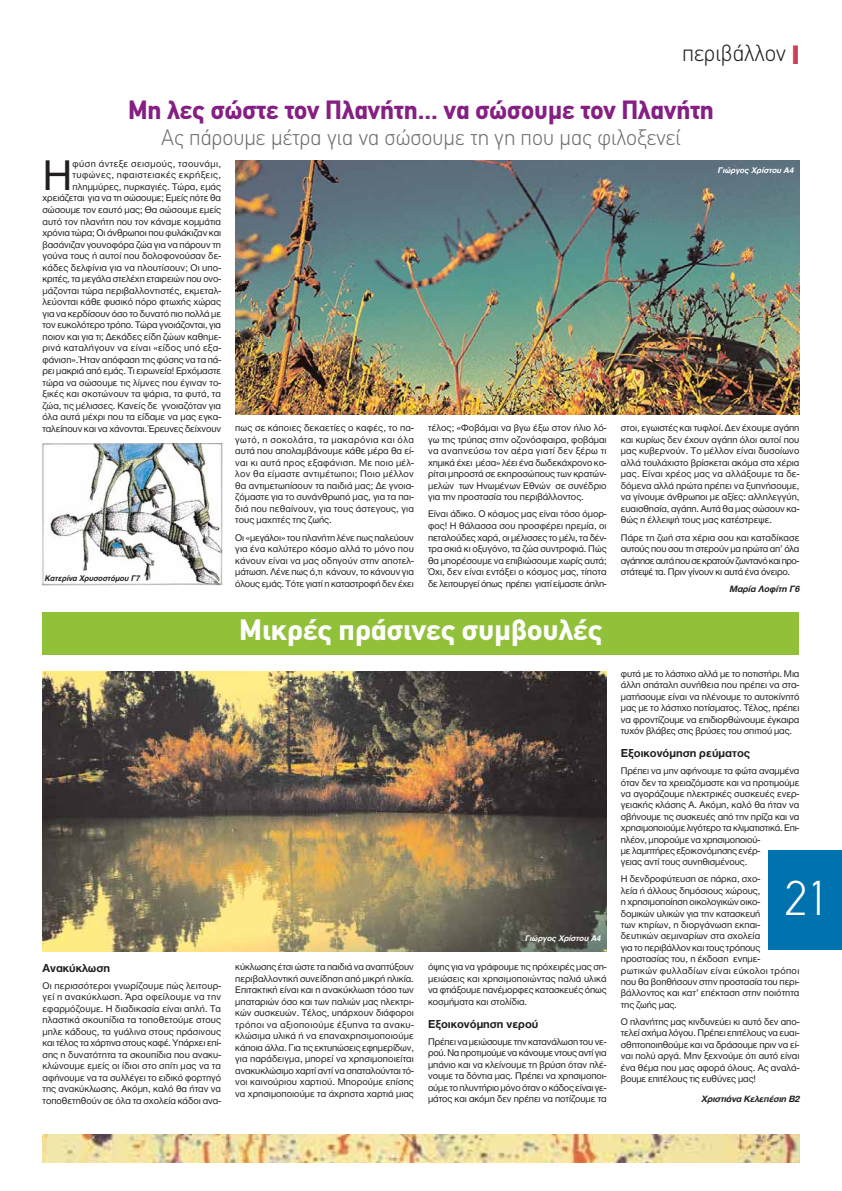
<style>
.page{position:relative;width:842px;height:1191px;background:#fff}
.page>*{position:absolute;margin:0;border:0;box-sizing:border-box;transform-origin:0 0}
.t1{font:300 48px "CF Din";color:#fff}
.t2{font:44.5px "CF Helvetica";color:#231f20}
.t3{font:700 29px "CF Din";color:#fff;scale:1.05 1}
.t4{font:700 26px "CF Din";color:#851f83}
.t5{font:300 23px "CF Din";color:#231f20}
.t6{font:300 22px "CF Din";color:#6d6e70}
.t7{font:700 12px "CF Helvetica";color:#231f20}
.t8{font:10px/11.5px "CF Helvetica";letter-spacing:-.005em;color:#231f20;text-align:justify}
.t9{font:italic 700 9.5px "CF Helvetica";letter-spacing:-.005em;color:#231f20}
.t10{font:italic 700 8.5px "CF Helvetica";color:#fff}
.t11{font:italic 700 8.5px "CF Helvetica";color:#231f20;scale:.95 1}
.s1{font-weight:900;font-size:26px;color:#c94058}
</style>
<div class="page">
<img style="left:43px;top:671px;width:564px;height:280px">
<div style="left:768px;top:850px;width:74px;height:100px;background:#0072ae"></div>
<img style="left:43px;top:1134px;width:756px;height:28px">
<div style="left:43px;top:612px;width:756px;height:42px;background:#91c039"></div>
<img style="left:235px;top:160px;width:564px;height:254px">
<img style="left:41px;top:443px;width:182px;height:143px">
<h3 class="t5" style="left:682px;top:45px;width:119px">περιβάλλον <span class="s1">I</span></h3>
<h3 class="t4" style="left:128px;top:100px;width:587px">Μη λες σώστε τον Πλανήτη... να σώσουμε τον Πλανήτη</h3>
<h3 class="t6" style="left:161px;top:130px;width:521px">Ας πάρουμε μέτρα για να σώσουμε τη γη που μας φιλοξενεί</h3>
<p class="t8" style="left:43px;top:159px;width:180px;text-align:right">φύση άντεξε σεισμούς, τσουνάμι, τυφώνες, ηφαιστειακές εκρήξεις, πλημμύρες, πυρκαγιές. Τώρα, εμάς χρειάζεται για να τη σώσουμε; Εμείς πότε θα σώσουμε τον εαυτό μας; Θα σώσουμε εμείς αυτό τον πλανήτη που τον κάναμε κομμάτια χρόνια τώρα; Οι άνθρωποι που φυλάκιζαν και βασάνιζαν γουνοφόρα ζώα για να πάρουν τη γούνα τους ή αυτοί που δολοφονούσαν δε&shy;κάδες δελφίνια για να πλουτίσουν; Οι υπο&shy;κριτές, τα μεγάλα στελέχη εταιρειών που ονο&shy;μάζονται τώρα περιβαλλοντιστές, εκμεταλ&shy;λεύονται κάθε φυσικό πόρο φτωχής χώρας για να κερδίσουν όσο το δυνατό πιο πολλά με τον ευκολότερο τρόπο. Τώρα γνοιάζονται, για ποιον και για τι; Δεκάδες είδη ζώων καθημε&shy;ρινά καταλήγουν να είναι «είδος υπό εξα&shy;φάνιση». Ήταν απόφαση της φύσης να τα πά&shy;ρει μακριά από εμάς. Τι ειρωνεία! Ερχόμαστε τώρα να σώσουμε τις λίμνες που έγιναν το&shy;ξικές και σκοτώνουν τα ψάρια, τα φυτά, τα ζώα, τις μέλισσες. Κανείς δε γνοιαζόταν για όλα αυτά μέχρι που τα είδαμε να μας εγκα&shy;ταλείπουν και να χάνονται. Έρευνες δείχνουν</p>
<h2 class="t2" style="left:43px;top:160px;width:32px">Η</h2>
<p class="t11" style="left:45px;top:575px;width:103px">Κατερίνα Χρυσοστόμου Γ7</p>
<p class="t8" style="left:235px;top:423px;width:180px">πως σε κάποιες δεκαετίες ο καφές, το πα&shy;γωτό, η σοκολάτα, τα μακαρόνια και όλα αυτά που απολαμβάνουμε κάθε μέρα θα εί&shy;ναι κι αυτά προς εξαφάνιση. Με ποιο μέλ&shy;λον θα είμαστε αντιμέτωποι; Ποιο μέλλον θα αντιμετωπίσουν τα παιδιά μας; Δε γνοια&shy;ζόμαστε για το συνάνθρωπό μας, για τα παι&shy;διά που πεθαίνουν, για τους άστεγους, για τους μαχητές της ζωής.</p>
<p class="t8" style="left:235px;top:532px;width:180px">Οι «μεγάλοι» του πλανήτη λένε πως παλεύουν για ένα καλύτερο κόσμο αλλά το μόνο που κάνουν είναι να μας οδηγούν στην αποτελ&shy;μάτωση. Λένε πως ό,τι κάνουν, το κάνουν για όλους εμάς. Τότε γιατί η καταστροφή δεν έχει</p>
<p class="t8" style="left:428px;top:423px;width:180px">τέλος; «Φοβάμαι να βγω έξω στον ήλιο λό&shy;γω της τρύπας στην οζονόσφαιρα, φοβάμαι να αναπνεύσω τον αέρα γιατί δεν ξέρω τι χημικά έχει μέσα» λέει ένα δωδεκάχρονο κο&shy;ρίτσι μπροστά σε εκπροσώπους των κρατών&shy;μελών των Ηνωμένων Εθνών σε συνέδριο για την προστασία του περιβάλλοντος.</p>
<p class="t8" style="left:428px;top:509px;width:180px">Είναι άδικο. Ο κόσμος μας είναι τόσο όμορ&shy;φος! Η θάλασσα σου προσφέρει ηρεμία, οι πεταλούδες χαρά, οι μέλισσες το μέλι, τα δέν&shy;τρα σκιά κι οξυγόνο, τα ζώα συντροφιά. Πώς θα μπορέσουμε να επιβιώσουμε χωρίς αυτά; Όχι, δεν είναι εντάξει ο κόσμος μας, τίποτα δε λειτουργεί όπως πρέπει γιατί είμαστε άπλη-</p>
<h3 class="t3" style="left:239px;top:619px;width:348px">Μικρές πράσινες συμβουλές</h3>
<p class="t7" style="left:43px;top:963px;width:69px">Ανακύκλωση</p>
<p class="t8" style="left:43px;top:980px;width:180px">Οι περισσότεροι γνωρίζουμε πώς λειτουρ&shy;γεί η ανακύκλωση. Άρα οφείλουμε να την εφαρμόζουμε. Η διαδικασία είναι απλή. Τα πλαστικά σκουπίδια τα τοποθετούμε στους μπλε κάδους, τα γυάλινα στους πράσινους και τέλος τα χάρτινα στους καφέ. Υπάρχει επί&shy;σης η δυνατότητα τα σκουπίδια που ανακυ&shy;κλώνουμε εμείς οι ίδιοι στο σπίτι μας να τα αφήνουμε να τα συλλέγει το ειδικό φορτηγό της ανακύκλωσης. Ακόμη, καλό θα ήταν να τοποθετηθούν σε όλα τα σχολεία κάδοι ανα-</p>
<p class="t10" style="left:525px;top:935px;width:79px">Γιώργος Χρίστου Α4</p>
<p class="t8" style="left:235px;top:962px;width:180px">κύκλωσης έτσι ώστε τα παιδιά να αναπτύξουν περιβαλλοντική συνείδηση από μικρή ηλικία.<br>Επιτακτική είναι και η ανακύκλωση τόσο των μπαταριών όσο και των παλιών μας ηλεκτρι&shy;κών συσκευών. Τέλος, υπάρχουν διάφοροι τρόποι να αξιοποιούμε έξυπνα τα ανακυ&shy;κλώσιμα υλικά ή να επαναχρησιμοποιούμε κάποια άλλα. Για τις εκτυπώσεις εφημερίδων, για παράδειγμα, μπορεί να χρησιμοποιείται ανακυκλώσιμο χαρτί αντί να σπαταλούνται τό&shy;νοι καινούριου χαρτιού. Μπορούμε επίσης να χρησιμοποιούμε τα άχρηστα χαρτιά μιας</p>
<p class="t8" style="left:428px;top:962px;width:180px">όψης για να γράφουμε τις πρόχειρές μας ση&shy;μειώσεις και χρησιμοποιώντας παλιά υλικά να φτιάξουμε πανέμορφες κατασκευές όπως κοσμήματα και στολίδια.</p>
<p class="t7" style="left:428px;top:1019px;width:112px">Εξοικονόμηση νερού</p>
<p class="t8" style="left:428px;top:1036px;width:180px">Πρέπει να μειώσουμε την κατανάλωση του νε&shy;ρού.Να προτιμούμε να κάνουμε ντους αντί για μπάνιο και να κλείνουμε τη βρύση όταν πλέ&shy;νουμε τα δόντια μας. Πρέπει να χρησιμοποι&shy;ούμε το πλυντήριο μόνο όταν ο κάδος είναι γε&shy;μάτος και ακόμη δεν πρέπει να ποτίζουμε τα</p>
<p class="t10" style="left:718px;top:167px;width:79px">Γιώργος Χρίστου Α4</p>
<p class="t8" style="left:621px;top:423px;width:180px">στοι, εγωιστές και τυφλοί. Δεν έχουμε αγάπη και κυρίως δεν έχουν αγάπη όλοι αυτοί που μας κυβερνούν. Το μέλλον είναι δυσοίωνο αλλά τουλάχιστο βρίσκεται ακόμα στα χέρια μας. Είναι χρέος μας να αλλάξουμε τα δε&shy;δόμενα αλλά πρώτα πρέπει να ξυπνήσουμε, να γίνουμε άνθρωποι με αξίες: αλληλεγγύη, ευαισθησία, αγάπη. Αυτά θα μας σώσουν κα&shy;θώς η έλλειψή τους μας κατέστρεψε.</p>
<p class="t8" style="left:621px;top:532px;width:180px">Πάρε τη ζωή στα χέρια σου και καταδίκασε αυτούς που σου τη στερούν μα πρώτα απ’ όλα αγάπησε αυτά που σεκρατούν ζωντανόκαι προ&shy;στάτεψέ τα. Πριν γίνουν κι αυτά ένα όνειρο.</p>
<p class="t9" style="left:729px;top:586px;width:74px">Μαρία Λοφίτη Γ6</p>
<p class="t8" style="left:621px;top:668px;width:180px">φυτά με το λάστιχο αλλά με το ποτιστήρι. Μια άλλη σπάταλη συνήθεια που πρέπει να στα&shy;ματήσουμε είναι να πλένουμε το αυτοκίνητό μας με το λάστιχο ποτίσματος. Τέλος, πρέπει να φροντίζουμε να επιδιορθώνουμε έγκαιρα τυχόν βλάβες στις βρύσες του σπιτιού μας.</p>
<p class="t7" style="left:621px;top:749px;width:131px">Εξοικονόμηση ρεύματος</p>
<p class="t8" style="left:621px;top:766px;width:180px;text-align:left">Πρέπει να μην αφήνουμε τα φώτα αναμμένα όταν δεν τα χρειαζόμαστε και να προτιμούμε να αγοράζουμε ηλεκτρικές συσκευές ενερ&shy;γειακής κλάσης Α. Ακόμη, καλό θα ήταν να σβήνουμε τις συσκευές από την πρίζα και να χρησιμοποιούμε λιγότερο τα κλιματιστικά. Επι&shy;πλέον, μπορούμε να χρησιμοποιού-<br>με λαμπτήρες εξοικονόμησης ενέρ-<br>γειας αντί τους συνηθισμένους.</p>
<p class="t8" style="left:621px;top:874px;width:180px;text-align:left">Η δενδροφύτευση σε πάρκα, σχο-<br>λεία ή άλλους δημόσιους χώρους,<br>η χρησιμοποίηση οικολογικών οικο-<br>δομικών υλικών για την κατασκευή<br>των κτιρίων, η διοργάνωση εκπαι&shy;δευτικών σεμιναρίων στα σχολεία<br>για το περιβάλλον και τους τρόπους προστασίας του, η έκδοση ενημε-<br>ρωτικών φυλλαδίων είναι εύκολοι τρόποι που θα βοηθήσουν στην προστασία του περι&shy;βάλλοντος και κατ’ επέκταση στην ποιότητα της ζωής μας.</p>
<p class="t8" style="left:621px;top:1017px;width:180px">Ο πλανήτης μας κινδυνεύει κι αυτό δεν απο&shy;τελεί σχήμα λόγου. Πρέπει επιτέλους να ευαι&shy;σθητοποιηθούμε και να δράσουμε πριν να εί&shy;ναι πολύ αργά. Μην ξεχνούμε ότι αυτό είναι ένα θέμα που μας αφορά όλους. Ας αναλά&shy;βουμε επιτέλους τις ευθύνες μας!</p>
<p class="t9" style="left:701px;top:1095px;width:101px">Χριστιάνα Κελεπέσιη Β2</p>
<h1 class="t1" style="left:785px;top:881px;width:47px">21</h1>
</div>
